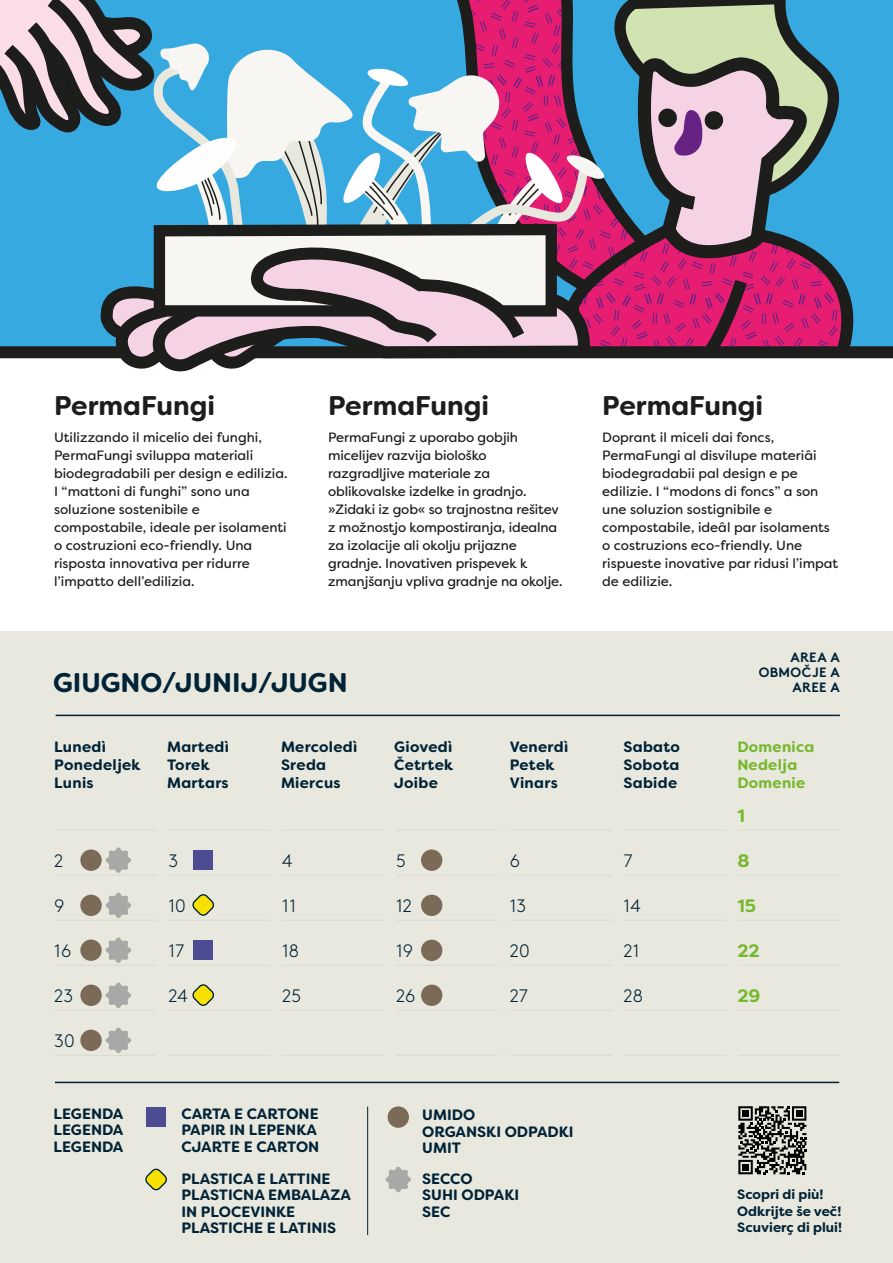
<style>
.page{position:relative;width:893px;height:1263px;background:#fff}
.page>*{position:absolute;margin:0;border:0;box-sizing:border-box;transform-origin:0 0}
.t1{font:700 27px "Filson Soft";color:#1d1d1b}
.t2{font:700 27px "Filson Soft";color:#002337}
.t3{font:300 18px "Brown";color:#002337}
.t4{font:700 18px "Filson Soft";color:#76b82b}
.t5{font:700 15px/16.5px "Filson Soft";color:#002337}
.t6{font:700 15px/18px "Filson Soft";letter-spacing:.02em;color:#002337}
.t7{font:700 15px/18px "Filson Soft";letter-spacing:.02em;color:#76b82b}
.t8{font:13.5px/18px "Filson Soft";color:#1d1d1b}
.t9{font:700 13.5px/16.5px "Filson Soft";color:#002337}
.t10{font:700 13.5px/15px "Brown";letter-spacing:.02em;color:#002337;text-align:right}
</style>
<div class="page">
<svg style="left:139px;top:365px;width:106px;height:7px"></svg>
<svg style="left:0;top:0;width:889px;height:365px;background:#8391b0"></svg>
<div style="left:0;top:631px;width:893px;height:632px;background:#e9e8de"></div>
<hr style="left:56px;top:715px;width:784px;height:1px;background:#002337">
<hr style="left:55px;top:830px;width:102px;height:1px;background:#dad9d0">
<hr style="left:55px;top:875px;width:102px;height:1px;background:#dad9d0">
<hr style="left:55px;top:920px;width:102px;height:1px;background:#dad9d0">
<hr style="left:55px;top:965px;width:102px;height:1px;background:#dad9d0">
<hr style="left:54px;top:1010px;width:102px;height:1px;background:#dad9d0">
<hr style="left:54px;top:1055px;width:102px;height:1px;background:#dad9d0">
<hr style="left:168px;top:830px;width:102px;height:1px;background:#dad9d0">
<hr style="left:168px;top:875px;width:102px;height:1px;background:#dad9d0">
<hr style="left:168px;top:920px;width:102px;height:1px;background:#dad9d0">
<hr style="left:168px;top:965px;width:102px;height:1px;background:#dad9d0">
<hr style="left:168px;top:1010px;width:102px;height:1px;background:#dad9d0">
<hr style="left:168px;top:1055px;width:102px;height:1px;background:#dad9d0">
<hr style="left:282px;top:830px;width:102px;height:1px;background:#dad9d0">
<hr style="left:282px;top:875px;width:102px;height:1px;background:#dad9d0">
<hr style="left:282px;top:920px;width:102px;height:1px;background:#dad9d0">
<hr style="left:282px;top:965px;width:102px;height:1px;background:#dad9d0">
<hr style="left:282px;top:1010px;width:102px;height:1px;background:#dad9d0">
<hr style="left:282px;top:1055px;width:102px;height:1px;background:#dad9d0">
<hr style="left:396px;top:830px;width:101px;height:1px;background:#dad9d0">
<hr style="left:396px;top:875px;width:101px;height:1px;background:#dad9d0">
<hr style="left:396px;top:920px;width:101px;height:1px;background:#dad9d0">
<hr style="left:396px;top:965px;width:101px;height:1px;background:#dad9d0">
<hr style="left:396px;top:1010px;width:101px;height:1px;background:#dad9d0">
<hr style="left:396px;top:1055px;width:101px;height:1px;background:#dad9d0">
<hr style="left:511px;top:830px;width:101px;height:1px;background:#dad9d0">
<hr style="left:511px;top:875px;width:101px;height:1px;background:#dad9d0">
<hr style="left:511px;top:920px;width:101px;height:1px;background:#dad9d0">
<hr style="left:511px;top:965px;width:101px;height:1px;background:#dad9d0">
<hr style="left:511px;top:1010px;width:101px;height:1px;background:#dad9d0">
<hr style="left:511px;top:1055px;width:101px;height:1px;background:#dad9d0">
<hr style="left:625px;top:830px;width:101px;height:1px;background:#dad9d0">
<hr style="left:625px;top:875px;width:101px;height:1px;background:#dad9d0">
<hr style="left:625px;top:920px;width:101px;height:1px;background:#dad9d0">
<hr style="left:625px;top:965px;width:101px;height:1px;background:#dad9d0">
<hr style="left:625px;top:1010px;width:101px;height:1px;background:#dad9d0">
<hr style="left:625px;top:1055px;width:101px;height:1px;background:#dad9d0">
<hr style="left:738px;top:830px;width:102px;height:1px;background:#dad9d0">
<hr style="left:738px;top:875px;width:102px;height:1px;background:#dad9d0">
<hr style="left:738px;top:920px;width:102px;height:1px;background:#dad9d0">
<hr style="left:738px;top:965px;width:102px;height:1px;background:#dad9d0">
<hr style="left:738px;top:1010px;width:102px;height:1px;background:#dad9d0">
<hr style="left:738px;top:1055px;width:102px;height:1px;background:#dad9d0">
<svg style="left:738px;top:1106px;width:68px;height:68px"></svg>
<div style="left:742px;top:1164px;width:7px;height:6px;background:#010101"></div>
<hr style="left:367px;top:1106px;width:1px;height:129px;background:#002337">
<svg style="left:145px;top:1168px;width:22px;height:22px"></svg>
<div style="left:146px;top:1107px;width:20px;height:20px;background:#4b4c91"></div>
<div style="left:388px;top:1106px;width:21px;height:22px;background:#7b6a58;border-radius:50%"></div>
<hr style="left:55px;top:1082px;width:784px;height:1px;background:#002337">
<svg style="left:385px;top:1166px;width:26px;height:26px"></svg>
<div style="left:80px;top:849px;width:22px;height:22px;background:#7b6a58;border-radius:50%"></div>
<div style="left:421px;top:849px;width:21px;height:22px;background:#7b6a58;border-radius:50%"></div>
<div style="left:80px;top:895px;width:22px;height:21px;background:#7b6a58;border-radius:50%"></div>
<div style="left:421px;top:895px;width:21px;height:21px;background:#7b6a58;border-radius:50%"></div>
<div style="left:80px;top:939px;width:22px;height:22px;background:#7b6a58;border-radius:50%"></div>
<div style="left:80px;top:984px;width:22px;height:22px;background:#7b6a58;border-radius:50%"></div>
<div style="left:421px;top:940px;width:21px;height:21px;background:#7b6a58;border-radius:50%"></div>
<div style="left:421px;top:984px;width:21px;height:22px;background:#7b6a58;border-radius:50%"></div>
<svg style="left:192px;top:894px;width:22px;height:22px"></svg>
<svg style="left:192px;top:984px;width:22px;height:22px"></svg>
<div style="left:193px;top:850px;width:20px;height:20px;background:#4b4c91"></div>
<div style="left:193px;top:940px;width:20px;height:20px;background:#4b4c91"></div>
<svg style="left:105px;top:847px;width:26px;height:26px"></svg>
<svg style="left:105px;top:892px;width:26px;height:26px"></svg>
<svg style="left:105px;top:937px;width:26px;height:26px"></svg>
<svg style="left:105px;top:982px;width:26px;height:26px"></svg>
<div style="left:80px;top:1030px;width:22px;height:21px;background:#7b6a58;border-radius:50%"></div>
<svg style="left:105px;top:1027px;width:26px;height:26px"></svg>
<h1 class="t1" style="left:54px;top:388px;width:162px">PermaFungi</h1>
<p class="t8" style="left:54px;top:428px;width:235px">Utilizzando il micelio dei funghi,<br>PermaFungi sviluppa materiali biodegradabili per design e edilizia.<br>I “mattoni di funghi” sono una soluzione sostenibile e compostabile, ideale per isolamenti o costruzioni eco-friendly. Una risposta innovativa per ridurre l’impatto dell’edilizia.</p>
<h1 class="t1" style="left:328px;top:388px;width:162px">PermaFungi</h1>
<p class="t8" style="left:328px;top:428px;width:236px">PermaFungi z uporabo gobjih micelijev razvija biološko razgradljive materiale za oblikovalske izdelke in gradnjo. »Zidaki iz gob« so trajnostna rešitev z možnostjo kompostiranja, idealna za izolacije ali okolju prijazne gradnje. Inovativen prispevek k zmanjšanju vpliva gradnje na okolje.</p>
<h1 class="t2" style="left:53px;top:665px;width:296px">GIUGNO/JUNIJ/JUGN</h1>
<h1 class="t1" style="left:602px;top:388px;width:162px">PermaFungi</h1>
<p class="t8" style="left:602px;top:428px;width:238px">Doprant il miceli dai foncs,<br>PermaFungi al disvilupe materiâi biodegradabii pal design e pe edilizie. I “modons di foncs” a son une soluzion sostignibile e compostabile, ideâl par isolaments o costruzions eco-friendly. Une rispueste inovative par ridusi l’impat de edilizie.</p>
<p class="t10" style="left:759px;top:648px;width:82px">AREA A<br>OBMOČJE A<br>AREE A</p>
<p class="t6" style="left:54px;top:738px;width:88px">Lunedì<br>Ponedeljek<br>Lunis</p>
<p class="t6" style="left:167px;top:738px;width:63px">Martedì<br>Torek<br>Martars</p>
<p class="t6" style="left:281px;top:738px;width:78px">Mercoledì<br>Sreda<br>Miercus</p>
<p class="t5" style="left:394px;top:738px;width:60px;line-height:18px;text-align:justify">Giovedì Četrtek Joibe</p>
<p class="t6" style="left:510px;top:738px;width:60px">Venerdì<br>Petek<br>Vinars</p>
<p class="t5" style="left:623px;top:738px;width:58px;line-height:18px;text-align:justify">Sabato Sobota Sabide</p>
<p class="t7" style="left:737px;top:738px;width:79px">Domenica<br>Nedelja<br>Domenie</p>
<h2 class="t3" style="left:54px;top:847px;width:11px">2</h2>
<h2 class="t3" style="left:54px;top:892px;width:12px">9</h2>
<h2 class="t3" style="left:54px;top:937px;width:19px">16</h2>
<h2 class="t3" style="left:54px;top:982px;width:21px">23</h2>
<h2 class="t3" style="left:54px;top:1027px;width:22px">30</h2>
<p class="t5" style="left:54px;top:1105px;width:71px;text-align:justify">LEGENDA LEGENDA LEGENDA</p>
<h2 class="t3" style="left:168px;top:847px;width:11px">3</h2>
<h2 class="t3" style="left:168px;top:892px;width:19px">10</h2>
<h2 class="t3" style="left:168px;top:937px;width:18px">17</h2>
<h2 class="t3" style="left:168px;top:982px;width:21px">24</h2>
<h2 class="t3" style="left:282px;top:847px;width:12px">4</h2>
<h2 class="t3" style="left:282px;top:892px;width:15px">11</h2>
<h2 class="t3" style="left:282px;top:937px;width:19px">18</h2>
<h2 class="t3" style="left:282px;top:982px;width:21px">25</h2>
<p class="t5" style="left:181px;top:1105px;width:139px">CARTA E CARTONE<br>PAPIR IN LEPENKA<br>CJARTE E CARTON</p>
<p class="t5" style="left:181px;top:1170px;width:171px">PLASTICA E LATTINE<br>PLASTICNA EMBALAZA<br>IN PLOCEVINKE<br>PLASTICHE E LATINIS</p>
<h2 class="t3" style="left:396px;top:847px;width:11px">5</h2>
<h2 class="t3" style="left:396px;top:892px;width:18px">12</h2>
<h2 class="t3" style="left:396px;top:937px;width:19px">19</h2>
<h2 class="t3" style="left:396px;top:982px;width:21px">26</h2>
<h2 class="t3" style="left:510px;top:847px;width:12px">6</h2>
<h2 class="t3" style="left:510px;top:892px;width:18px">13</h2>
<h2 class="t3" style="left:510px;top:937px;width:21px">20</h2>
<h2 class="t3" style="left:510px;top:982px;width:20px">27</h2>
<p class="t5" style="left:422px;top:1106px;width:153px">UMIDO<br>ORGANSKI ODPADKI<br>UMIT</p>
<p class="t5" style="left:422px;top:1170px;width:98px">SECCO<br>SUHI ODPAKI<br>SEC</p>
<h2 class="t3" style="left:624px;top:847px;width:11px">7</h2>
<h2 class="t3" style="left:624px;top:892px;width:19px">14</h2>
<h2 class="t3" style="left:624px;top:937px;width:18px">21</h2>
<h2 class="t3" style="left:624px;top:982px;width:21px">28</h2>
<h2 class="t4" style="left:737px;top:804px;width:9px">1</h2>
<h2 class="t4" style="left:737px;top:849px;width:14px">8</h2>
<h2 class="t4" style="left:737px;top:894px;width:20px">15</h2>
<h2 class="t4" style="left:737px;top:939px;width:24px">22</h2>
<h2 class="t4" style="left:737px;top:984px;width:25px">29</h2>
<p class="t9" style="left:737px;top:1186px;width:106px">Scopri di più!<br>Odkrijte še več!<br>Scuvierç di plui!</p>
</div>
